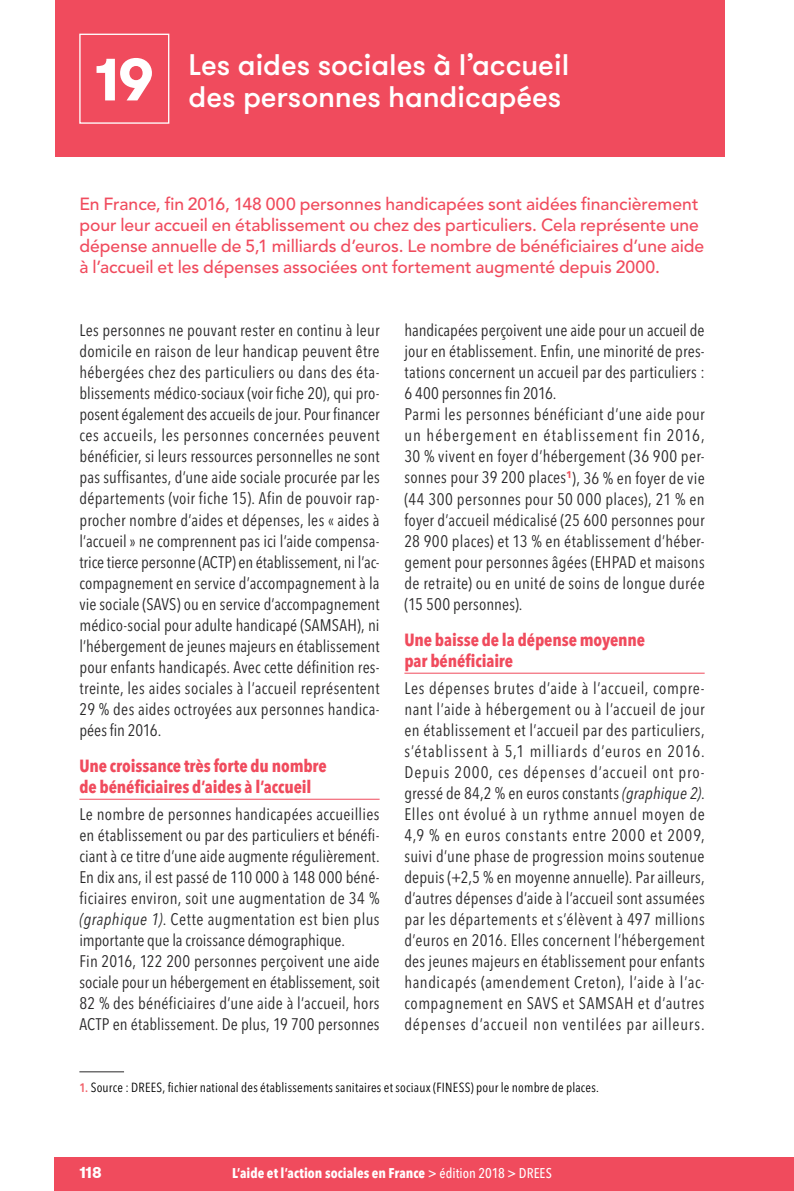
<style>
.page{position:relative;width:794px;height:1191px;background:#fff}
.page>*{position:absolute;margin:0;border:0;box-sizing:border-box;transform-origin:0 0}
.t1{font:500 29.75px/32.4px "GT Walsheim";letter-spacing:-.005em;color:#fff;text-align:right}
.t2{font:500 17.5px/21px "Avenir LT Std";color:#f04b5d}
.t3{font:700 condensed 17.5px/21px "Avenir Next LT Pro";letter-spacing:-.005em;color:#f04b5d}
.t4{font:condensed 16.62px/21px "Avenir Next LT Pro";letter-spacing:.015em;color:#292829}
.t5{font:700 15.75px "GT Walsheim";color:#fff}
.t6{font:700 condensed 14px "Avenir Next LT Pro";color:#fff}
.t7{font:condensed 13.12px "Avenir Next LT Pro";letter-spacing:.015em;color:#000}
.s1{font-style:italic}
.s2{font-weight:600;font-size:12.25px;color:#f16169}
.s3{font-weight:500}
</style>
<div class="page">
<div style="left:55px;top:1157px;width:739px;height:34px;background:#f04b5d"></div>
<div style="left:55px;top:0;width:669px;height:156px;background:#f04b5d"></div>
<hr style="left:79px;top:1071px;width:45px;height:1px;background:#292829">
<hr style="left:79px;top:799px;width:300px;height:1px;background:#f04b5d">
<hr style="left:404px;top:673px;width:300px;height:1px;background:#f04b5d">
<div style="left:79px;top:34px;width:90px;height:90px;border:1px solid #fff"></div>
<h1 class="t1" style="left:95px;top:47px;width:476px">Les aides sociales à l’accueil<br><sup>19</sup> des personnes handicapées</h1>
<p class="t2" style="left:79px;top:194px;width:626px">En France, fin 2016, 148 000 personnes handicapées sont aidées financièrement pour leur accueil en établissement ou chez des particuliers. Cela représente une dépense annuelle de 5,1 milliards d’euros. Le nombre de bénéficiaires d’une aide à l’accueil et les dépenses associées ont fortement augmenté depuis 2000.</p>
<p class="t4" style="left:79px;top:320px;width:302px;text-align:justify">Les personnes ne pouvant rester en continu à leur domicile en raison de leur handicap peuvent être hébergées chez des particuliers ou dans des éta&shy;blissements médico-sociaux (voir fiche 20), qui pro&shy;posent également des accueils de jour. Pour financer ces accueils, les personnes concernées peuvent bénéficier, si leurs ressources personnelles ne sont pas suffisantes, d’une aide sociale procurée par les départements (voir fiche 15). Afin de pouvoir rap&shy;procher nombre d’aides et dépenses, les « aides à l’accueil » ne comprennent pas ici l’aide compensa&shy;trice tierce personne (ACTP) en établissement, ni l’ac&shy;compagnement en service d’accompagnement à la vie sociale (SAVS) ou en service d’accompagnement médico-social pour adulte handicapé (SAMSAH), ni l’hébergement de jeunes majeurs en établissement pour enfants handicapés. Avec cette définition res&shy;treinte, les aides sociales à l’accueil représentent 29 % des aides octroyées aux personnes handica&shy;pées fin 2016.</p>
<p class="t3" style="left:79px;top:755px;width:249px">Une croissance très forte du nombre de bénéficiaires d’aides à l’accueil</p>
<p class="t4" style="left:79px;top:803px;width:302px">Le nombre de personnes handicapées accueillies en établissement ou par des particuliers et bénéfi&shy;ciant à ce titre d’une aide augmente régulièrement.<br>En dix ans, il est passé de 110 000 à 148 000 béné&shy;ficiaires environ, soit une augmentation de 34 % <span class="s1">(graphique 1)</span>. Cette augmentation est bien plus importante que la croissance démographique.<br>Fin 2016, 122 200 personnes perçoivent une aide sociale pour un hébergement en établissement, soit 82 % des bénéficiaires d’une aide à l’accueil, hors ACTP en établissement. De plus, 19 700 personnes</p>
<p class="t4" style="left:404px;top:320px;width:302px">handicapées perçoivent une aide pour un accueil de jour en établissement. Enfin, une minorité de pres&shy;tations concernent un accueil par des particuliers :<br>6 400 personnes fin 2016.<br>Parmi les personnes bénéficiant d’une aide pour un hébergement en établissement fin 2016, 30 % vivent en foyer d’hébergement (36 900 per&shy;sonnes pour 39 200 places<sup>1</sup>), 36 % en foyer de vie (44 300 personnes pour 50 000 places), 21 % en foyer d’accueil médicalisé (25 600 personnes pour 28 900 places) et 13 % en établissement d’héber&shy;gement pour personnes âgées (EHPAD et maisons de retraite) ou en unité de soins de longue durée (15 500 personnes).</p>
<p class="t3" style="left:404px;top:629px;width:242px">Une baisse de la dépense moyenne par bénéficiaire</p>
<p class="t4" style="left:404px;top:677px;width:302px">Les dépenses brutes d’aide à l’accueil, compre&shy;nant l’aide à hébergement ou à l’accueil de jour en établissement et l’accueil par des particuliers, s’établissent à 5,1 milliards d’euros en 2016.<br>Depuis 2000, ces dépenses d’accueil ont pro&shy;gressé de 84,2 % en euros constants <span class="s1">(graphique 2)</span>.<br>Elles ont évolué à un rythme annuel moyen de 4,9 % en euros constants entre 2000 et 2009, suivi d’une phase de progression moins soutenue depuis (+2,5 % en moyenne annuelle). Par ailleurs, d’autres dépenses d’aide à l’accueil sont assumées par les départements et s’élèvent à 497 millions d’euros en 2016. Elles concernent l’hébergement des jeunes majeurs en établissement pour enfants handicapés (amendement Creton), l’aide à l’ac&shy;compagnement en SAVS et SAMSAH et d’autres dépenses d’accueil non ventilées par ailleurs.</p>
<p class="t7" style="left:79px;top:1079px;width:519px"><span class="s2">1.</span> Source : DREES, fichier national des établissements sanitaires et sociaux (FINESS) pour le nombre de places.</p>
<p class="t5" style="left:79px;top:1162px;width:24px">118</p>
<p class="t6" style="left:232px;top:1165px;width:321px">L’aide et l’action sociales en France <span class="s3">&gt; édition 2018 &gt; DREES</span></p>
</div>
